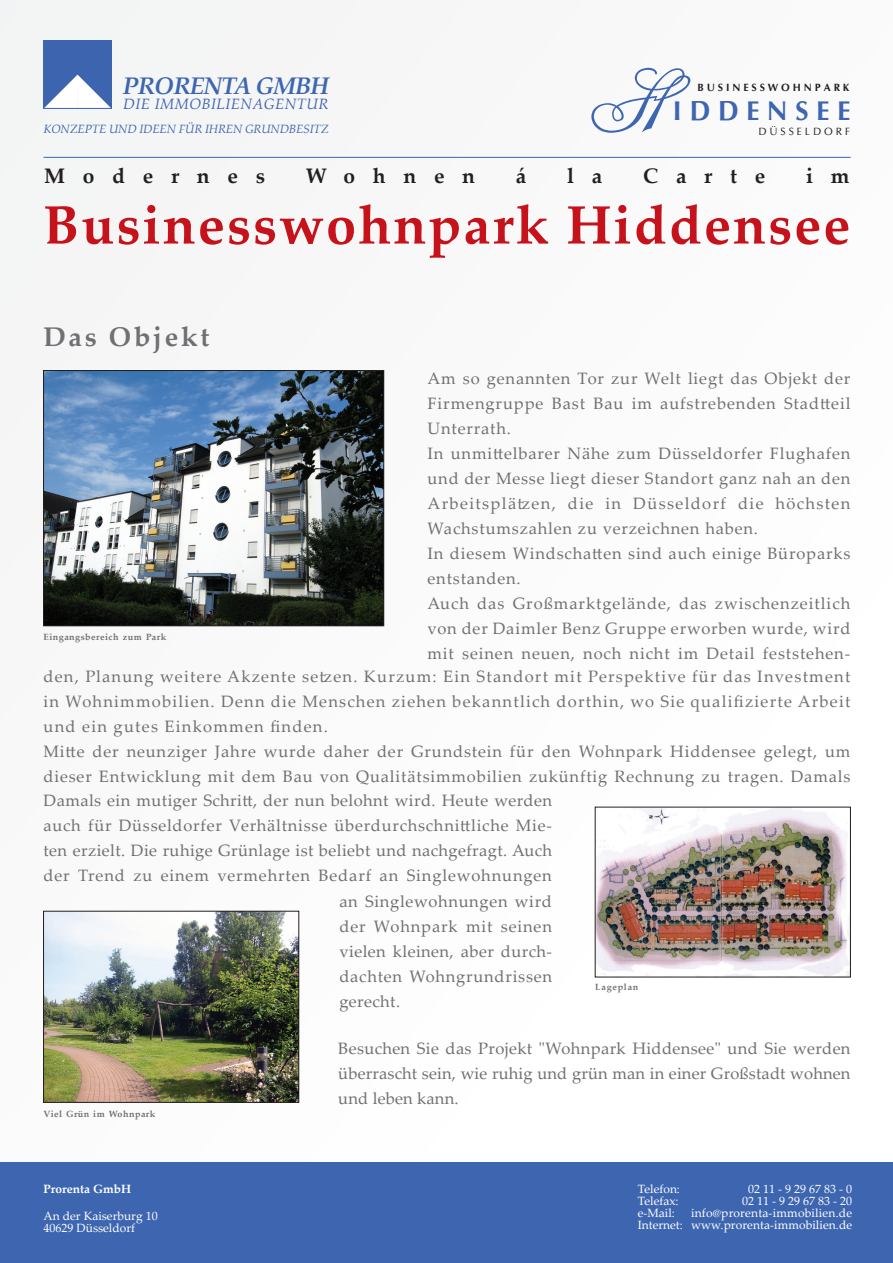
<style>
.page{position:relative;width:893px;height:1263px;background:#fff}
.page>*{position:absolute;margin:0;border:0;box-sizing:border-box;transform-origin:0 0}
.t1{font:700 54px "Palatino Linotype";letter-spacing:.04em;color:#c6131b}
.t2{font:700 27px "Palatino Linotype";letter-spacing:.1em;color:#6f7073}
.t3{font:700 27px "CG Omega";color:#3d65b0}
.t4{font:italic 700 24px "Palatino Linotype";letter-spacing:-.035em;color:#3d65b0}
.t5{font:700 21px "Palatino Linotype";letter-spacing:.845em;color:#231f20}
.t6{font:16.5px/25px "Palatino Linotype";letter-spacing:.05em;color:#6f7073}
.t7{font:16.5px/25px "Palatino Linotype";letter-spacing:.075em;color:#6f7073}
.t8{font:16.5px "Palatino Linotype";letter-spacing:.025em;color:#6f7073}
.t9{font:italic 15px "Palatino Linotype";letter-spacing:.03em;color:#3d65b0}
.t10{font:12px/12px "Palatino Linotype";color:#fff}
.t11{font:italic 12px "Palatino Linotype";letter-spacing:-.015em;color:#3d65b0}
.t12{font:700 12px "Palatino Linotype";color:#fff}
.t13{font:700 10.5px "CG Omega";color:#231f20}
.t14{font:10.5px "CG Omega";color:#231f20}
.t15{font:700 9px "Palatino Linotype";letter-spacing:.05em;color:#6f7073}
.t16{font:700 9px "Palatino Linotype";letter-spacing:.085em;color:#6f7073}
</style>
<div class="page">
<div style="left:0;top:0;width:893px;height:1167px;background:#fbfbfb"></div>
<div style="left:0;top:1162px;width:893px;height:101px;background:#3d65b0"></div>
<img style="left:44px;top:40px;width:68px;height:68px">
<hr style="left:44px;top:157px;width:807px;height:1px;background:#3d65b0">
<img style="left:45px;top:372px;width:337px;height:252px">
<div style="left:43px;top:370px;width:341px;height:256px;border:1px solid #231f20"></div>
<img style="left:45px;top:913px;width:252px;height:187px">
<div style="left:43px;top:911px;width:256px;height:191px;border:1px solid #231f20"></div>
<img style="left:597px;top:809px;width:252px;height:166px">
<svg style="left:591px;top:68px;width:99px;height:65px"></svg>
<h3 class="t4" style="left:123px;top:69px;width:208px">PRORENTA GMBH</h3>
<p class="t9" style="left:123px;top:93px;width:207px">DIE IMMOBILIENAGENTUR</p>
<p class="t11" style="left:44px;top:121px;width:287px">KONZEPTE UND IDEEN FÜR IHREN GRUNDBESITZ</p>
<p class="t13" style="left:698px;top:81px;width:153px">B U S I N E S S W O H N P A R K</p>
<h2 class="t3" style="left:673px;top:94px;width:179px">I D D E N S E E</h2>
<p class="t14" style="left:758px;top:125px;width:93px">D Ü S S E L D O R F</p>
<p class="t5" style="left:44px;top:161px;width:223px">Modernes</p>
<p class="t5" style="left:306px;top:161px;width:171px">Wohnen</p>
<p class="t5" style="left:516px;top:161px;width:12px">á</p>
<p class="t5" style="left:567px;top:161px;width:37px">l a</p>
<p class="t5" style="left:643px;top:161px;width:124px">Carte</p>
<p class="t5" style="left:806px;top:161px;width:45px">i m</p>
<h1 class="t1" style="left:44px;top:187px;width:808px">Businesswohnpark Hiddensee</h1>
<h2 class="t2" style="left:43px;top:318px;width:167px">Das Objekt</h2>
<p class="t15" style="left:44px;top:631px;width:124px">Eingangsbereich zum Park</p>
<p class="t6" style="left:427px;top:365px;width:424px">Am so genannten Tor zur Welt liegt das Objekt der Firmengruppe Bast Bau im aufstrebenden Stadtteil Unterrath.<br>In unmittelbarer Nähe zum Düsseldorfer Flughafen und der Messe liegt dieser Standort ganz nah an den Arbeitsplätzen, die in Düsseldorf die höchsten Wachstumszahlen zu verzeichnen haben.<br>In diesem Windschatten sind auch einige Büroparks entstanden.<br>Auch das Großmarktgelände, das zwischenzeitlich von der Daimler Benz Gruppe erworben wurde, wird mit seinen neuen, noch nicht im Detail feststehen-</p>
<p class="t7" style="left:44px;top:663px;width:808px">den, Planung weitere Akzente setzen. Kurzum: Ein Standort mit Perspektive für das Investment in Wohnimmobilien. Denn die Menschen ziehen bekanntlich dorthin, wo Sie qualifizierte Arbeit und ein gutes Einkommen finden.<br>Mitte der neunziger Jahre wurde daher der Grundstein für den Wohnpark Hiddensee gelegt, um dieser Entwicklung mit dem Bau von Qualitätsimmobilien zukünftig Rechnung zu tragen. Damals</p>
<p class="t8" style="left:44px;top:788px;width:510px">Damals ein mutiger Schritt, der nun belohnt wird. Heute werden</p>
<p class="t6" style="left:44px;top:812px;width:510px">auch für Düsseldorfer Verhältnisse überdurchschnittliche Mie-</p>
<p class="t8" style="left:44px;top:838px;width:510px">ten erzielt. Die ruhige Grünlage ist beliebt und nachgefragt. Auch</p>
<p class="t6" style="left:44px;top:862px;width:510px">der Trend zu einem vermehrten Bedarf an Singlewohnungen</p>
<p class="t6" style="left:339px;top:888px;width:214px">an Singlewohnungen wird</p>
<p class="t6" style="left:339px;top:913px;width:214px">der Wohnpark mit seinen</p>
<p class="t8" style="left:339px;top:939px;width:214px">vielen kleinen, aber durch-</p>
<p class="t6" style="left:339px;top:963px;width:214px">dachten Wohngrundrissen</p>
<p class="t8" style="left:339px;top:989px;width:62px">gerecht.</p>
<p class="t6" style="left:338px;top:1035px;width:514px;text-align:justify">Besuchen Sie das Projekt "Wohnpark Hiddensee" und Sie werden überrascht sein, wie ruhig und grün man in einer Großstadt wohnen und leben kann.</p>
<p class="t16" style="left:595px;top:980px;width:45px">Lageplan</p>
<p class="t15" style="left:44px;top:1108px;width:113px">Viel Grün im Wohnpark</p>
<p class="t12" style="left:44px;top:1181px;width:89px">Prorenta GmbH</p>
<p class="t10" style="left:44px;top:1209px;width:116px">An der Kaiserburg 10<br>40629 Düsseldorf</p>
<p class="t10" style="left:638px;top:1183px;width:47px">Telefon:<br>Telefax: e-Mail:<br>Internet:</p>
<p class="t10" style="left:691px;top:1183px;width:163px;text-align:right">02 11 - 9 29 67 83 - 0<br>02 11 - 9 29 67 83 - 20 info@prorenta-immobilien.de www.prorenta-immobilien.de</p>
</div>
